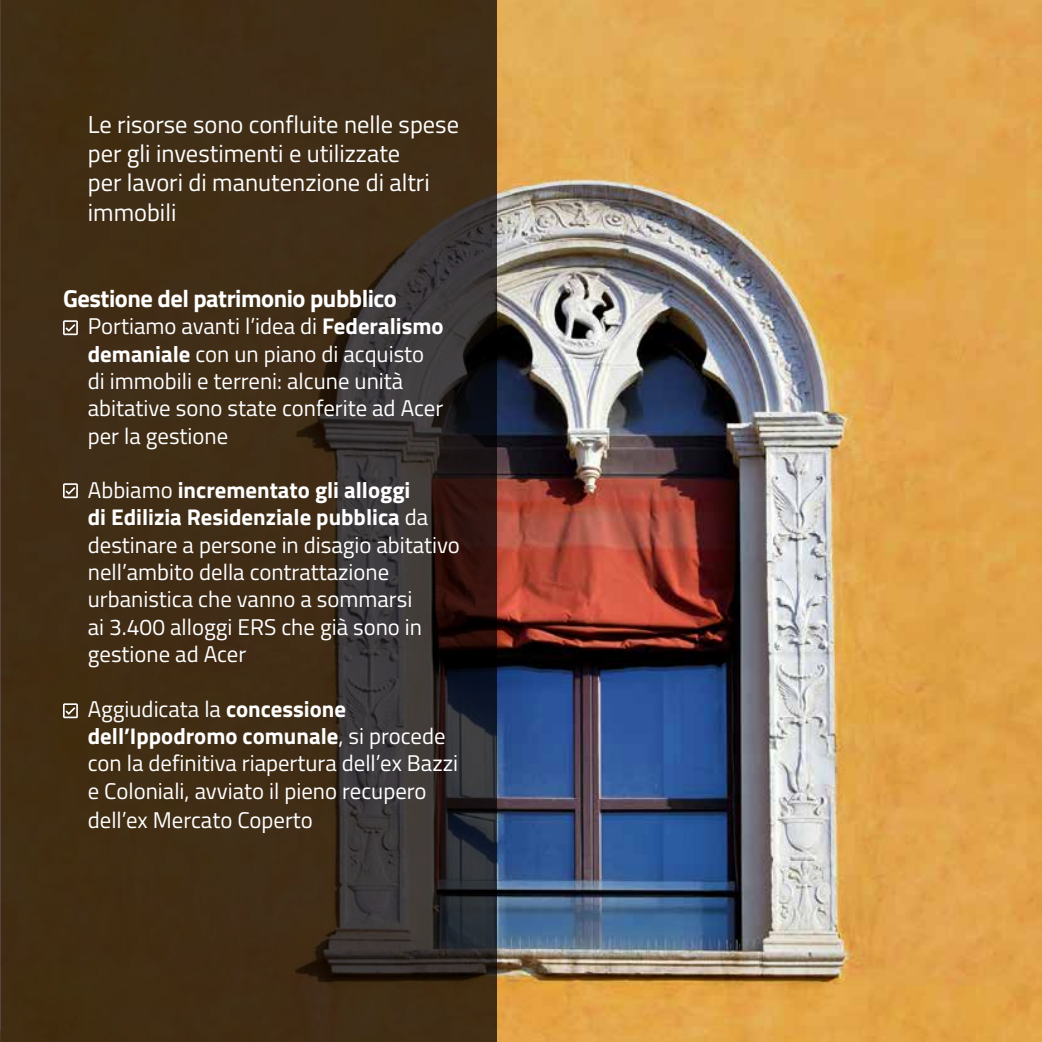
<style>
.page{position:relative;width:1042px;height:1042px;background:#fff}
.page>*{position:absolute;margin:0;border:0;box-sizing:border-box;transform-origin:0 0}
.t1{font:24.5px/29.4px "Titillium Web";color:#fff}
.t2{font:700 24.5px "Titillium Web";letter-spacing:-.02em;color:#fff}
.t3{font:22.75px/27.3px "Titillium Web";color:#fff}
.s1{font-weight:700}
</style>
<div class="page">
<img style="left:496px;top:0;width:546px;height:1042px">
<svg style="left:0;top:0;width:496px;height:1042px;background:#3d2c1a"></svg>
<svg style="left:63px;top:320px;width:15px;height:15px"></svg>
<svg style="left:63px;top:483px;width:15px;height:15px"></svg>
<svg style="left:63px;top:703px;width:15px;height:15px"></svg>
<p class="t1" style="left:88px;top:108px;width:373px">Le risorse sono confluite nelle spese per gli investimenti e utilizzate<br>per lavori di manutenzione di altri immobili</p>
<p class="t2" style="left:63px;top:280px;width:335px">Gestione del patrimonio pubblico</p>
<p class="t3" style="left:88px;top:311px;width:357px">Portiamo avanti l’idea di <span class="s1">Federalismo demaniale</span> con un piano di acquisto di immobili e terreni: alcune unità abitative sono state conferite ad Acer per la gestione</p>
<p class="t3" style="left:88px;top:475px;width:374px">Abbiamo <span class="s1">incrementato gli alloggi<br>di Edilizia Residenziale pubblica</span> da destinare a persone in disagio abitativo nell’ambito della contrattazione urbanistica che vanno a sommarsi<br>ai 3.400 alloggi ERS che già sono in gestione ad Acer</p>
<p class="t3" style="left:88px;top:694px;width:372px">Aggiudicata la <span class="s1">concessione dell’Ippodromo comunale</span>, si procede con la definitiva riapertura dell’ex Bazzi e Coloniali, avviato il pieno recupero</p>
<p class="t3" style="left:88px;top:805px;width:227px">dell’ex Mercato Coperto</p>
</div>
